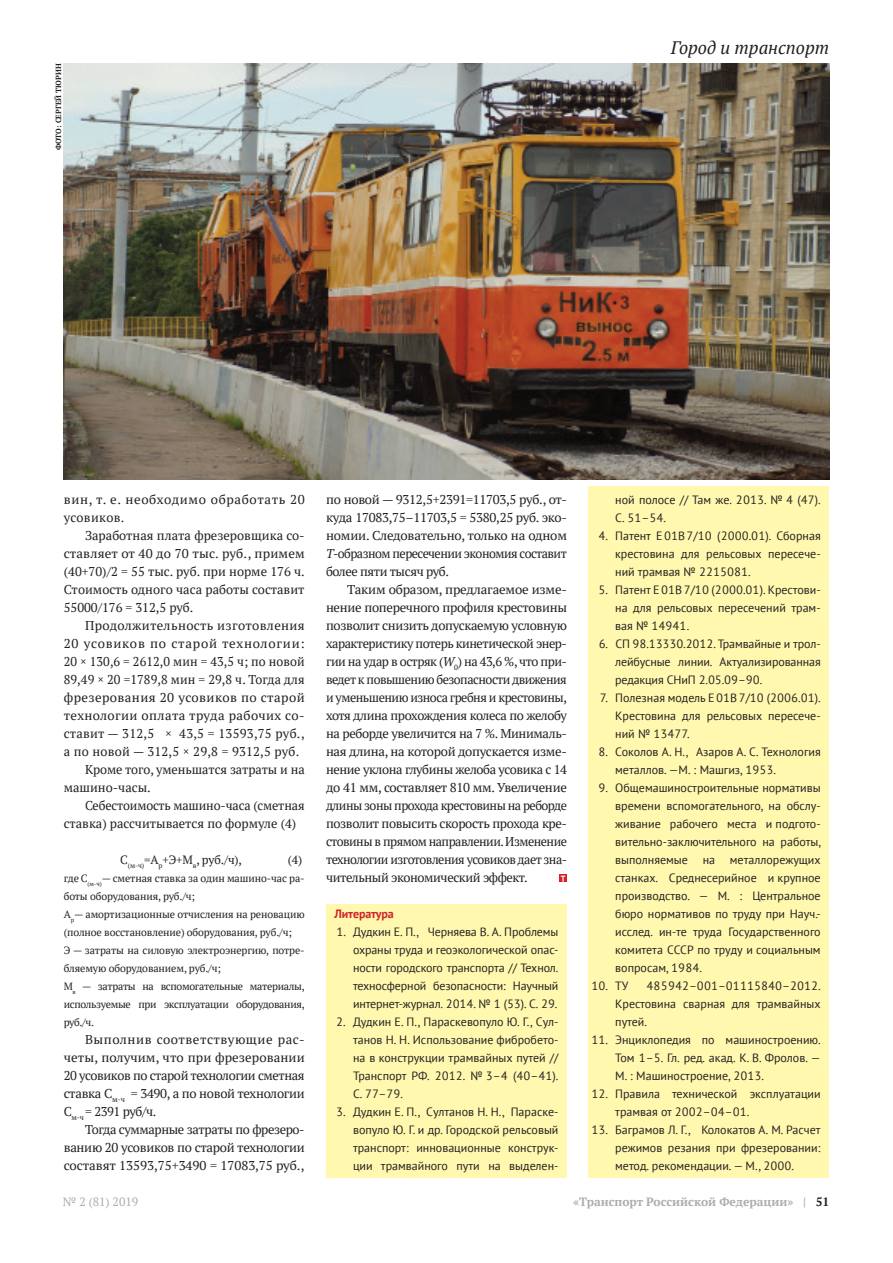
<style>
.page{position:relative;width:893px;height:1263px;background:#fff}
.page>*{position:absolute;margin:0;border:0;box-sizing:border-box;transform-origin:0 0}
.t1{font:italic 18px "PT Serif";color:#231f20}
.t2{font:12.75px/18px "PT Serif";color:#231f20;text-align:justify}
.t3{font:12.75px "PT Serif";letter-spacing:.03em;color:#231f20}
.t4{font:12.75px "PT Serif";letter-spacing:.02em;color:#231f20}
.t5{font:12.75px/18px "PT Serif";letter-spacing:.05em;color:#231f20}
.t6{font:12.75px "PT Serif";letter-spacing:.06em;color:#231f20}
.t7{font:12px/18px "PT Sans";color:#231f20;text-align:justify}
.t8{font:700 12px "PT Serif";color:#acadb1}
.t9{font:12px "PT Serif";color:#231f20}
.t10{font:12px "PT Serif";color:#acadb1}
.t11{font:700 12px "PT Sans";letter-spacing:-.01em;color:#d1232a}
.t12{font:10.5px/18px "PT Serif";letter-spacing:-.01em;color:#231f20}
.t13{font:700 7.5px "PT Serif";color:#231f20}
.s1{font-style:italic}
.s2{color:#231f20}
</style>
<div class="page">
<div style="left:588px;top:486px;width:241px;height:692px;background:#fff8ae"></div>
<div style="left:326px;top:904px;width:241px;height:274px;background:#fff8ae"></div>
<img style="left:64px;top:64px;width:765px;height:415px">
<svg style="left:559px;top:874px;width:8px;height:8px"></svg>
<svg style="left:561px;top:876px;width:4px;height:6px"></svg>
<p class="t13" style="left:53px;top:150px;width:88px;rotate:-90deg">ФОТО: СЕРГЕЙ ТЮРИН</p>
<h1 class="t1" style="left:671px;top:36px;width:160px">Город и транспорт</h1>
<p class="t5" style="left:64px;top:490px;width:242px">вин, т. е. необходимо обработать 20 усовиков.</p>
<p class="t2" style="left:64px;top:526px;width:243px;text-indent:21px">Заработная плата фрезеровщика со&shy;ставляет от 40 до 70 тыс. руб., примем (40+70)/2 = 55 тыс. руб. при норме 176 ч.<br>Стоимость одного часа работы составит 55000/176 = 312,5 руб.</p>
<p class="t3" style="left:85px;top:617px;width:221px">Продолжительность изготовления</p>
<p class="t6" style="left:64px;top:635px;width:243px">20 усовиков по старой технологии:</p>
<p class="t2" style="left:64px;top:652px;width:242px">20 × 130,6 = 2612,0 мин = 43,5 ч; по новой</p>
<p class="t2" style="left:64px;top:670px;width:242px">89,49 × 20 =1789,8 мин = 29,8 ч. Тогда для</p>
<p class="t3" style="left:64px;top:689px;width:242px">фрезерования 20 усовиков по старой</p>
<p class="t3" style="left:64px;top:707px;width:242px">технологии оплата труда рабочих со-</p>
<p class="t4" style="left:64px;top:725px;width:242px">ставит — 312,5 × 43,5 = 13593,75 руб.,</p>
<p class="t4" style="left:64px;top:743px;width:237px">а по новой — 312,5 × 29,8 = 9312,5 руб.</p>
<p class="t2" style="left:85px;top:760px;width:221px">Кроме того, уменьшатся затраты и на</p>
<p class="t2" style="left:64px;top:778px;width:89px">машино-часы.</p>
<p class="t2" style="left:85px;top:796px;width:221px">Себестоимость машино-часа (сметная</p>
<p class="t2" style="left:64px;top:814px;width:234px">ставка) рассчитывается по формуле (4)</p>
<p class="t9" style="left:120px;top:852px;width:123px">С<sub>(м-ч)</sub>=А<sub>р</sub>+Э+М<sub>в</sub>, руб./ч),</p>
<p class="t9" style="left:288px;top:852px;width:16px">(4)</p>
<p class="t12" style="left:64px;top:869px;width:242px">где С<sub>(м-ч)</sub>— сметная ставка за один машино-час ра&shy;боты оборудования, руб./ч;<br>А<sub>р</sub>— амортизационные отчисления на реновацию (полное восстановление) оборудования, руб./ч;<br>Э — затраты на силовую электроэнергию, потре&shy;бляемую оборудованием, руб./ч;<br>М<sub>в</sub> — затраты на вспомогательные материалы, используемые при эксплуатации оборудования, руб./ч.</p>
<p class="t2" style="left:64px;top:1030px;width:243px;text-indent:21px">Выполнив соответствующие рас&shy;четы, получим, что при фрезеровании 20 усовиков по старой технологии сметная ставка С<sub>м-ч</sub> = 3490, а по новой технологии С<sub>м-ч</sub> = 2391 руб/ч.</p>
<p class="t2" style="left:64px;top:1120px;width:242px;text-indent:21px">Тогда суммарные затраты по фрезеро&shy;ванию 20 усовиков по старой технологии составят 13593,75+3490 = 17083,75 руб.,</p>
<p class="t2" style="left:326px;top:490px;width:242px">по новой — 9312,5+2391=11703,5 руб., от&shy;куда 17083,75–11703,5 = 5380,25 руб. эко&shy;номии. Следовательно, только на одном <span class="s1">Т</span>-образном пересечении экономия составит более пяти тысяч руб.</p>
<p class="t2" style="left:326px;top:580px;width:243px;text-indent:21px">Таким образом, предлагаемое изме&shy;нение поперечного профиля крестовины позволит снизить допускаемую условную характеристику потерь кинетической энер&shy;гии на удар в остряк (<span class="s1">W</span><sub>0</sub>) на 43,6 %, что при&shy;ведет к повышению безопасности движения и уменьшению износа гребня и крестовины, хотя длина прохождения колеса по желобу на реборде увеличится на 7 %. Минималь&shy;ная длина, на которой допускается изме&shy;нение уклона глубины желоба усовика с 14 до 41 мм, составляет 810 мм. Увеличение длины зоны прохода крестовины на реборде позволит повысить скорость прохода кре&shy;стовины в прямом направлении. Изменение технологии изготовления усовиков дает зна&shy;чительный экономический эффект.</p>
<p class="t11" style="left:334px;top:906px;width:61px">Литература</p>
<p class="t7" style="left:353px;top:923px;width:207px;text-indent:-16px">1. Дудкин Е. П., Черняева В. А. Проблемы охраны труда и геоэкологической опас&shy;ности городского транспорта // Технол. техносферной безопасности: Научный интернет-журнал. 2014. № 1 (53). С. 29.</p>
<p class="t7" style="left:353px;top:1013px;width:207px;text-indent:-17px">2. Дудкин Е. П., Параскевопуло Ю. Г., Сул&shy;танов Н. Н. Использование фибробето&shy;на в конструкции трамвайных путей // Транспорт РФ. 2012. № 3–4 (40–41).<br>С. 77–79.</p>
<p class="t7" style="left:353px;top:1103px;width:207px;text-indent:-17px">3. Дудкин Е. П., Султанов Н. Н., Параске&shy;вопуло Ю. Г. и др. Городской рельсовый транспорт: инновационные конструк&shy;ции трамвайного пути на выделен-</p>
<p class="t7" style="left:615px;top:491px;width:207px">ной полосе // Там же. 2013. № 4 (47).<br>С. 51–54.</p>
<p class="t7" style="left:615px;top:527px;width:207px;text-indent:-17px">4. Патент E01B7/10 (2000.01). Сборная крестовина для рельсовых пересече&shy;ний трамвая № 2215081.</p>
<p class="t7" style="left:615px;top:581px;width:207px;text-indent:-17px">5. Патент E01B7/10 (2000.01). Крестови&shy;на для рельсовых пересечений трам&shy;вая № 14941.</p>
<p class="t7" style="left:615px;top:635px;width:207px;text-indent:-16px">6. СП 98.13330.2012. Трамвайные и трол&shy;лейбусные линии. Актуализированная редакция СНиП 2.05.09–90.</p>
<p class="t7" style="left:615px;top:689px;width:207px;text-indent:-15px">7. Полезная модель E01B7/10 (2006.01).<br>Крестовина для рельсовых пересече&shy;ний № 13477.</p>
<p class="t7" style="left:615px;top:743px;width:207px;text-indent:-17px">8. Соколов А. Н., Азаров А. С. Технология металлов. —М. : Машгиз, 1953.</p>
<p class="t7" style="left:615px;top:779px;width:207px;text-indent:-17px">9. Общемашиностроительные нормативы времени вспомогательного, на обслу&shy;живание рабочего места и подгото&shy;вительно-заключительного на работы, выполняемые на металлорежущих станках. Среднесерийное и крупное производство. — М. : Центральное бюро нормативов по труду при Науч.- исслед. ин-те труда Государственного комитета СССР по труду и социальным вопросам, 1984.</p>
<p class="t7" style="left:591px;top:977px;width:38px">10. ТУ</p>
<p class="t7" style="left:615px;top:977px;width:207px;text-indent:31px">485942–001–01115840–2012.<br>Крестовина сварная для трамвайных путей.</p>
<p class="t7" style="left:615px;top:1031px;width:207px;text-indent:-24px">11. Энциклопедия по машиностроению.<br>Том 1–5. Гл. ред. акад. К. В. Фролов. — М. : Машиностроение, 2013.</p>
<p class="t7" style="left:615px;top:1085px;width:207px;text-indent:-24px">12. Правила технической эксплуатации трамвая от 2002–04–01.</p>
<p class="t7" style="left:615px;top:1121px;width:207px;text-indent:-24px">13. Баграмов Л. Г., Колокатов А. М. Расчет режимов резания при фрезеровании: метод. рекомендации. — М., 2000.</p>
<p class="t10" style="left:63px;top:1194px;width:77px">№ 2 (81) 2019</p>
<p class="t8" style="left:573px;top:1194px;width:258px">«Транспорт Российской Федерации» | <span class="s2">51</span></p>
</div>
